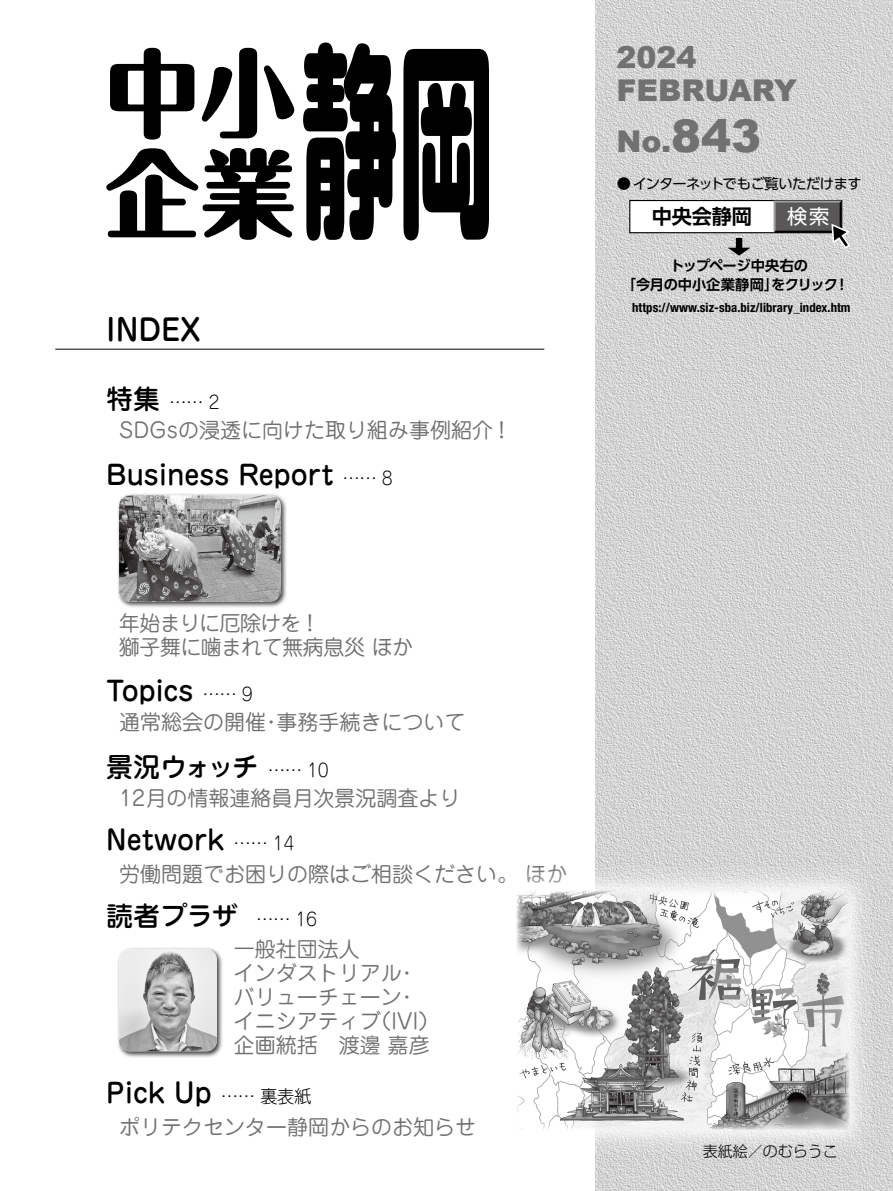
<style>
.page{position:relative;width:893px;height:1191px;background:#fff}
.page>*{position:absolute;margin:0;border:0;box-sizing:border-box;transform-origin:0 0}
.t1{font:900 45px "Arial";color:#727171}
.t2{font:900 30px/33px "Arial";color:#727171}
.t3{font:500 30px "Jun 34 Pro";color:#000}
.t4{font:500 27px "Jun 34 Pro";color:#000}
.t5{font:21px/24px "Jun 201 Pro";color:#727171}
.t6{font:21px/24px "Jun 201 Pro";letter-spacing:-.025em;color:#727171}
.t7{font:700 20.1px "UD Shin Go Pro De";letter-spacing:-.01em;color:#000}
.t8{font:20.1px "UD Shin Go Pro";color:#fff}
.t9{font:300 18px "Jun 101 Pro";letter-spacing:-.025em;color:#000}
.t10{font:300 15px "Shin Go Pro";color:#000}
.t11{font:14.25px "UD Shin Go Pro";letter-spacing:-.03em;color:#000}
.t12{font:700 14.25px "UD Shin Go Pro De";letter-spacing:-.025em;color:#000}
.t13{font:700 14.25px "UD Shin Go Pro De";color:#000}
.t14{font:700 condensed 12.75px "Helvetica Neue LT Pro";letter-spacing:.005em;color:#000}
.s1{font-size:30px}
</style>
<div class="page">
<img style="left:595px;top:0;width:298px;height:1191px">
<div style="left:630px;top:200px;width:212px;height:33px;background:#fff"></div>
<div style="left:629px;top:200px;width:213px;height:33px;border:1px solid #000"></div>
<svg style="left:773px;top:200px;width:79px;height:51px"></svg>
<svg style="left:728px;top:238px;width:22px;height:18px"></svg>
<div style="left:116px;top:493px;width:171px;height:115px;background:#000;opacity:.75"></div>
<img style="left:119px;top:495px;width:162px;height:106px">
<div style="left:116px;top:946px;width:108px;height:112px;background:#000;opacity:.75"></div>
<img style="left:119px;top:949px;width:98px;height:102px">
<svg style="left:110px;top:48px;width:84px;height:92px"></svg>
<svg style="left:202px;top:48px;width:92px;height:90px"></svg>
<svg style="left:106px;top:148px;width:188px;height:92px"></svg>
<svg style="left:303px;top:43px;width:93px;height:198px"></svg>
<svg style="left:403px;top:49px;width:86px;height:191px"></svg>
<svg style="left:595px;top:865px;width:280px;height:290px"></svg>
<img style="left:516px;top:889px;width:334px;height:242px">
<hr style="left:55px;top:349px;width:489px;height:1px;background:#000">
<h2 class="t3" style="left:106px;top:306px;width:96px">INDEX</h2>
<p class="t4" style="left:106px;top:377px;width:55px">特集</p>
<p class="t5" style="left:119px;top:416px;width:395px">SDGsの浸透に向けた取り組み事例紹介!</p>
<p class="t9" style="left:342px;top:464px;width:52px">...... 8</p>
<p class="t9" style="left:169px;top:388px;width:52px">...... 2</p>
<p class="t4" style="left:106px;top:453px;width:229px">Business Report</p>
<p class="t6" style="left:119px;top:608px;width:296px">年始まりに厄除けを!<br>獅子舞に噛まれて無病息災ほか</p>
<p class="t9" style="left:202px;top:680px;width:52px">...... 9</p>
<p class="t4" style="left:106px;top:670px;width:89px">Topics</p>
<p class="t5" style="left:119px;top:708px;width:148px">通常総会の開催</p>
<p class="t5" style="left:277px;top:708px;width:191px">事務手続きについて</p>
<p class="t5" style="left:261px;top:708px;width:22px">・</p>
<p class="t4" style="left:106px;top:745px;width:154px">景況ウォッチ</p>
<p class="t5" style="left:119px;top:783px;width:343px">12月の情報連絡員月次景況調査より</p>
<p class="t9" style="left:233px;top:829px;width:62px">...... 14</p>
<p class="t9" style="left:268px;top:756px;width:62px">...... 10</p>
<p class="t4" style="left:106px;top:818px;width:120px">Network</p>
<p class="t5" style="left:119px;top:859px;width:449px">労働問題でお困りの際はご相談ください。ほか</p>
<p class="t9" style="left:256px;top:904px;width:62px">...... 16</p>
<p class="t4" style="left:106px;top:894px;width:133px">読者プラザ</p>
<p class="t5" style="left:234px;top:935px;width:127px">一般社団法人</p>
<p class="t5" style="left:397px;top:959px;width:22px;text-indent:-163px">インダストリアル・</p>
<p class="t5" style="left:397px;top:959px;width:22px">・</p>
<p class="t5" style="left:370px;top:983px;width:70px;text-indent:-136px">バリューチェーン（IVI(</p>
<p class="t5" style="left:234px;top:1007px;width:197px">イニシアティブ<br>企画統括　渡邊嘉彦</p>
<p class="t9" style="left:221px;top:1082px;width:92px">…… 裏表紙</p>
<p class="t4" style="left:106px;top:1071px;width:107px">Pick Up</p>
<p class="t5" style="left:119px;top:1112px;width:359px">ポリテクセンター静岡からのお知らせ</p>
<h2 class="t2" style="left:617px;top:40px;width:182px">2024<br>FEBRUARY</h2>
<h1 class="t1" style="left:661px;top:104px;width:102px"><span class="s1">.</span>843</h1>
<h2 class="t2" style="left:617px;top:124px;width:46px">No</h2>
<p class="t11" style="left:617px;top:172px;width:247px">●インターネットでもご覧いただけます</p>
<p class="t7" style="left:652px;top:200px;width:102px">中央会静岡</p>
<p class="t8" style="left:787px;top:200px;width:43px">検索</p>
<p class="t12" style="left:670px;top:254px;width:139px">トップページ中央右の</p>
<p class="t13" style="left:622px;top:273px;width:158px">「今月の中小企業静岡」</p>
<p class="t12" style="left:771px;top:273px;width:68px">をクリック</p>
<p class="t12" style="left:835px;top:273px;width:16px">!</p>
<p class="t14" style="left:632px;top:300px;width:220px">https://www.siz-sba.biz/library_index.htm</p>
<p class="t10" style="left:703px;top:1139px;width:137px">表紙絵／のむらうこ</p>
</div>
